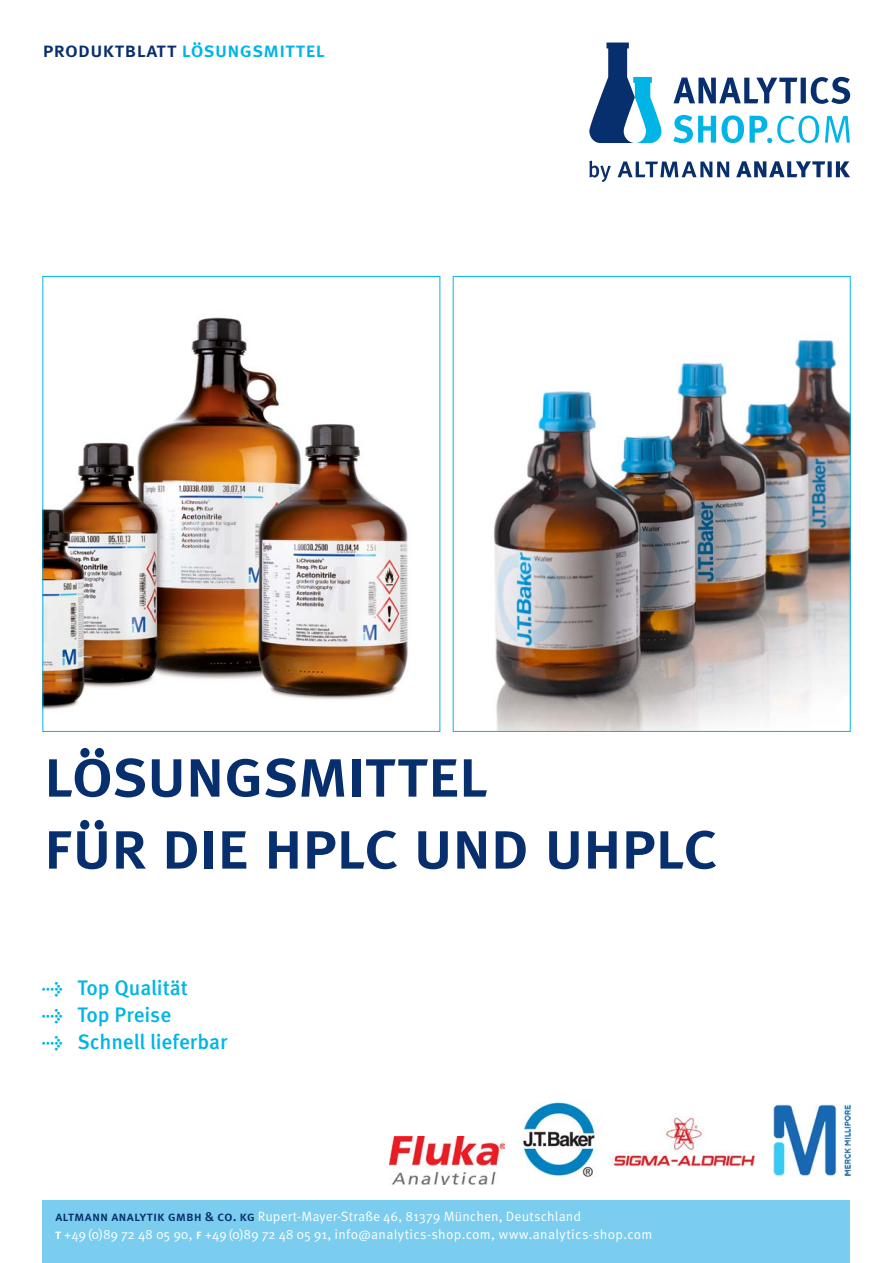
<style>
.page{position:relative;width:893px;height:1263px;background:#fff}
.page>*{position:absolute;margin:0;border:0;box-sizing:border-box;transform-origin:0 0}
.t1{font:500 69px/72px "Meta OT";letter-spacing:-.045em;color:#082f6d}
.t2{font:500 21px "Meta OT";letter-spacing:-.01em;color:#00b5e5}
.t3{font:13.5px/18px "Meta OT Norm";letter-spacing:.01em;color:#fff}
.s1{color:#082f6d}
.s2{font-family:"Meta OT";font-weight:500;color:#082f6d}
.s3{font-family:"Meta OT";font-weight:500}
</style>
<div class="page">
<img style="left:45px;top:317px;width:364px;height:393px">
<img style="left:493px;top:340px;width:355px;height:390px">
<div style="left:43px;top:1200px;width:807px;height:63px;background:#7acdee"></div>
<svg style="left:589px;top:43px;width:73px;height:100px"></svg>
<svg style="left:673px;top:115px;width:177px;height:28px"></svg>
<svg style="left:674px;top:77px;width:176px;height:27px"></svg>
<svg style="left:736px;top:161px;width:114px;height:16px"></svg>
<svg style="left:618px;top:162px;width:111px;height:15px"></svg>
<svg style="left:589px;top:161px;width:22px;height:21px"></svg>
<img style="left:774px;top:1104px;width:76px;height:71px">
<img style="left:390px;top:1137px;width:114px;height:47px">
<img style="left:613px;top:1117px;width:143px;height:50px">
<img style="left:521px;top:1102px;width:76px;height:75px">
<h2 class="t2" style="left:42px;top:38px;width:284px"><span class="s1">produktblatt</span> lösungsmittel</h2>
<h1 class="t1" style="left:43px;top:739px;width:677px">lösungsmittel<br>für die hplc und uhplc</h1>
<h2 class="t2" style="left:42px;top:975px;width:148px">→ Top Qualität</h2>
<h2 class="t2" style="left:42px;top:1003px;width:131px">→ Top Preise</h2>
<h2 class="t2" style="left:42px;top:1030px;width:187px">→ Schnell lieferbar</h2>
<p class="t3" style="left:55px;top:1208px;width:599px"><span class="s2">altmann analytik gmbh &amp; co. kg</span> Rupert-Mayer-Straße 46, 81379 München, Deutschland<br><span class="s3">t</span> +49(0)89 72 48 05 90, <span class="s3">f</span> +49(0)89 72 48 05 91, info@analytics-shop.com, www.analytics-shop.com</p>
</div>
